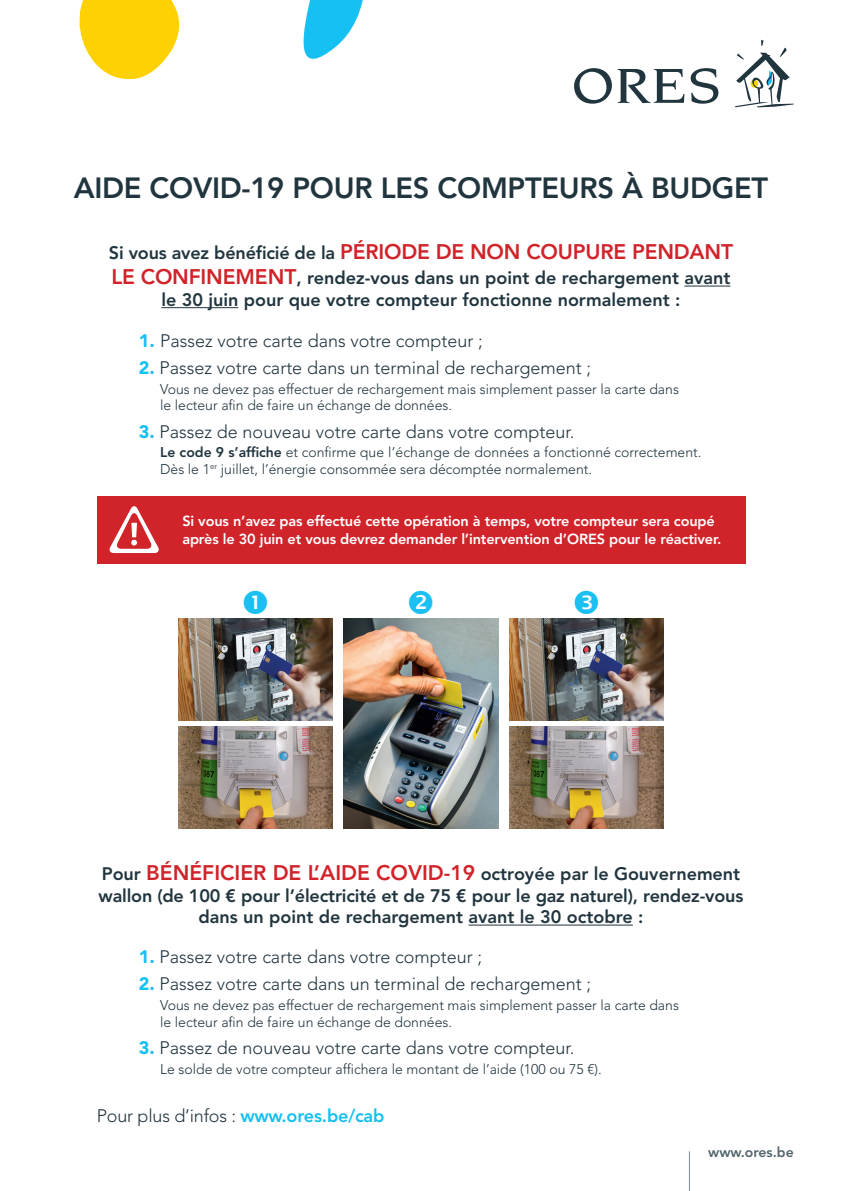
<style>
.page{position:relative;width:842px;height:1191px;background:#fff}
.page>*{position:absolute;margin:0;border:0;box-sizing:border-box;transform-origin:0 0}
.t1{font:800 29px "Avenir LT Std";letter-spacing:-.01em;color:#21353f}
.t2{font:800 21px "Avenir LT Std";letter-spacing:-.01em;color:#d1232a}
.t3{font:300 18px "Avenir LT Std";color:#21353f}
.t4{font:800 18px/21.6px "Avenir LT Std";color:#21353f;text-align:center}
.t5{font:800 14.5px/17.4px "Avenir LT Std";letter-spacing:-.01em;color:#fff}
.t6{font:300 14px/16.8px "Avenir LT Std";color:#21353f}
.t7{font:800 14px "Avenir LT Std";color:#52646c}
.s1{font-size:18px;color:#21353f}
.s2{font-size:21px;color:#d1232a}
.s3{font-weight:900;color:#15c0f2}
.s4{font-weight:800}
.s5{font-weight:800;color:#15c0f2}
</style>
<div class="page">
<svg style="left:303px;top:0;width:60px;height:59px"></svg>
<svg style="left:79px;top:0;width:101px;height:80px"></svg>
<svg style="left:574px;top:68px;width:38px;height:36px"></svg>
<svg style="left:618px;top:69px;width:66px;height:34px"></svg>
<svg style="left:691px;top:68px;width:27px;height:36px"></svg>
<svg style="left:735px;top:40px;width:59px;height:67px"></svg>
<hr style="left:689px;top:1151px;width:1px;height:40px;background:#7b8c95">
<hr style="left:684px;top:285px;width:46px;height:1px;background:#21353f">
<hr style="left:161px;top:307px;width:77px;height:1px;background:#21353f">
<hr style="left:468px;top:924px;width:165px;height:1px;background:#21353f">
<div style="left:97px;top:496px;width:648px;height:67px;background:#d1232a"></div>
<svg style="left:109px;top:506px;width:50px;height:47px"></svg>
<img style="left:344px;top:618px;width:154px;height:210px">
<img style="left:178px;top:726px;width:155px;height:102px">
<img style="left:178px;top:618px;width:155px;height:102px">
<img style="left:509px;top:726px;width:155px;height:102px">
<img style="left:509px;top:618px;width:155px;height:102px">
<h1 class="t1" style="left:74px;top:171px;width:696px">AIDE COVID-19 POUR LES COMPTEURS À BUDGET</h1>
<h2 class="t2" style="left:109px;top:239px;width:626px"><span class="s1">Si vous avez bénéficié de la</span> PÉRIODE DE NON COUPURE PENDANT</h2>
<p class="t4" style="left:111px;top:267px;width:620px"><span class="s2">LE CONFINEMENT</span>, rendez-vous dans un point de rechargement avant le 30 juin pour que votre compteur fonctionne normalement :</p>
<p class="t3" style="left:139px;top:330px;width:345px"><span class="s3">1.</span> Passez votre carte dans votre compteur ;</p>
<p class="t3" style="left:139px;top:357px;width:454px"><span class="s3">2.</span> Passez votre carte dans un terminal de rechargement ;</p>
<p class="t6" style="left:160px;top:380px;width:520px">Vous ne devez pas effectuer de rechargement mais simplement passer la carte dans le lecteur afin de faire un échange de données.</p>
<p class="t3" style="left:139px;top:421px;width:437px"><span class="s3">3.</span> Passez de nouveau votre carte dans votre compteur.</p>
<p class="t6" style="left:160px;top:444px;width:543px"><span class="s4">Le code 9 s’affiche</span> et confirme que l’échange de données a fonctionné correctement.<br>Dès le 1<sup>er</sup> juillet, l’énergie consommée sera décomptée normalement.</p>
<p class="t5" style="left:182px;top:512px;width:541px">Si vous n’avez pas effectué cette opération à temps, votre compteur sera coupé après le 30 juin et vous devrez demander l’intervention d’ORES pour le réactiver.</p>
<p class="t4" style="left:99px;top:863px;width:646px">Pour <span class="s2">BÉNÉFICIER DE L’AIDE COVID-19</span> octroyée par le Gouvernement wallon (de 100 € pour l’électricité et de 75 € pour le gaz naturel), rendez-vous dans un point de rechargement avant le 30 octobre :</p>
<p class="t3" style="left:139px;top:946px;width:345px"><span class="s3">1.</span> Passez votre carte dans votre compteur ;</p>
<p class="t3" style="left:139px;top:973px;width:454px"><span class="s3">2.</span> Passez votre carte dans un terminal de rechargement ;</p>
<p class="t6" style="left:160px;top:996px;width:520px">Vous ne devez pas effectuer de rechargement mais simplement passer la carte dans le lecteur afin de faire un échange de données.</p>
<p class="t3" style="left:139px;top:1037px;width:437px"><span class="s3">3.</span> Passez de nouveau votre carte dans votre compteur.</p>
<p class="t6" style="left:160px;top:1060px;width:443px">Le solde de votre compteur affichera le montant de l’aide (100 ou 75 €).</p>
<p class="t3" style="left:97px;top:1105px;width:289px">Pour plus d’infos : <span class="s5">www.ores.be/cab</span></p>
<p class="t7" style="left:708px;top:1143px;width:87px">www.ores.be</p>
</div>
